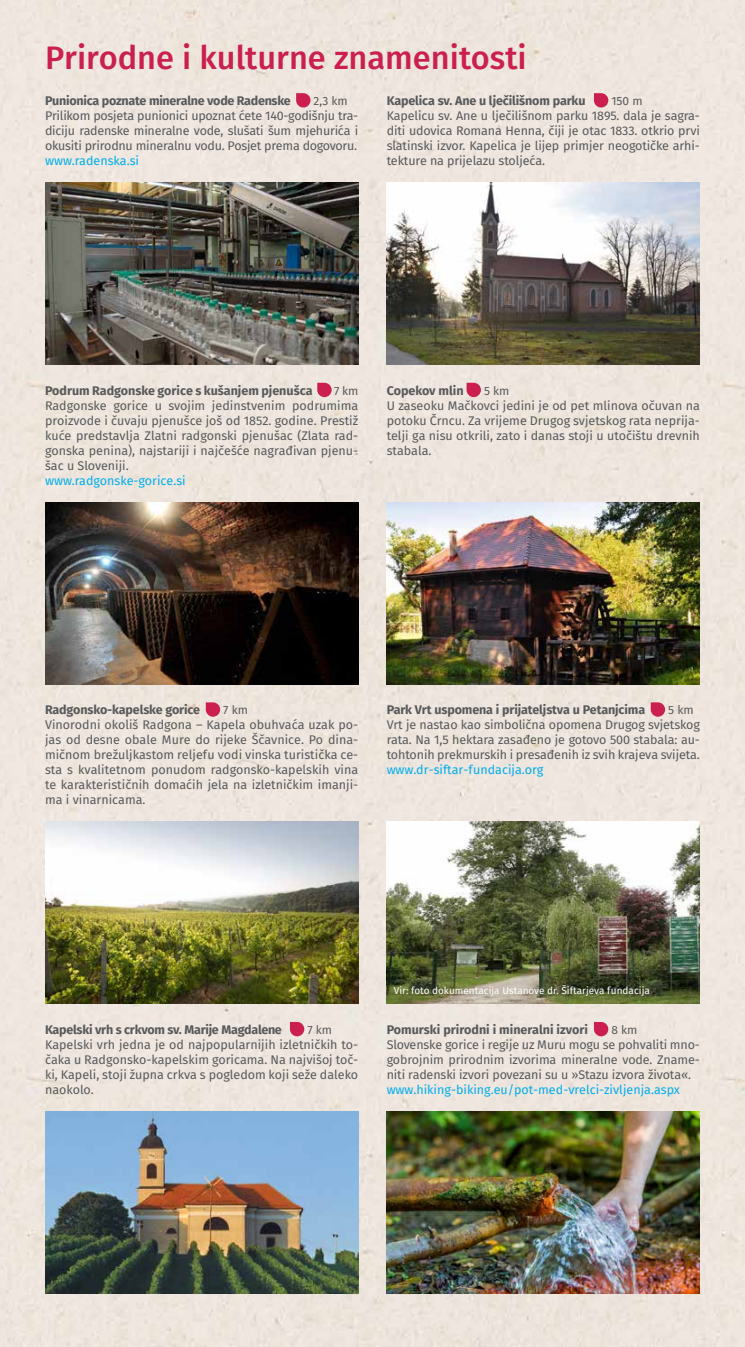
<style>
.page{position:relative;width:745px;height:1347px;background:#fff}
.page>*{position:absolute;margin:0;border:0;box-sizing:border-box;transform-origin:0 0}
.t1{font:500 32.5px "Fira Sans";color:#ca1f4f}
.t2{font:12.5px/15px "Fira Sans";letter-spacing:-.01em;color:#58595b;text-align:justify}
.t3{font:700 12.5px "Fira Sans";letter-spacing:-.01em;color:#58595b}
.t4{font:12.5px "Fira Sans";color:#00aeef}
.t5{font:11.88px "Fira Sans";color:#58595b}
.t6{font:10px "Fira Sans";color:#fff}
</style>
<div class="page">
<div style="left:0;top:0;width:744px;height:1346px;background:#efe6de"></div>
<svg style="left:296px;top:93px;width:14px;height:14px"></svg>
<img style="left:45px;top:182px;width:313px;height:182px">
<svg style="left:317px;top:383px;width:14px;height:14px"></svg>
<img style="left:45px;top:502px;width:313px;height:182px">
<svg style="left:206px;top:702px;width:14px;height:14px"></svg>
<img style="left:45px;top:821px;width:313px;height:182px">
<svg style="left:290px;top:1022px;width:14px;height:14px"></svg>
<img style="left:45px;top:1111px;width:313px;height:182px">
<svg style="left:593px;top:93px;width:15px;height:14px"></svg>
<img style="left:386px;top:182px;width:313px;height:182px">
<svg style="left:466px;top:383px;width:14px;height:14px"></svg>
<img style="left:386px;top:502px;width:313px;height:182px">
<svg style="left:650px;top:702px;width:14px;height:14px"></svg>
<img style="left:386px;top:821px;width:313px;height:182px">
<svg style="left:593px;top:1022px;width:15px;height:14px"></svg>
<img style="left:386px;top:1111px;width:313px;height:182px">
<h1 class="t1" style="left:45px;top:35px;width:483px">Prirodne i kulturne znamenitosti</h1>
<p class="t3" style="left:45px;top:92px;width:247px">Punionica poznate mineralne vode Radenske</p>
<p class="t5" style="left:313px;top:93px;width:36px">2,3 km</p>
<p class="t2" style="left:45px;top:109px;width:314px">Prilikom posjeta punionici upoznat ćete 140-godišnju tra&shy;diciju radenske mineralne vode, slušati šum mjehurića i okusiti prirodnu mineralnu vodu. Posjet prema dogovoru.</p>
<p class="t4" style="left:45px;top:152px;width:95px">www.radenska.si</p>
<p class="t3" style="left:386px;top:92px;width:200px">Kapelica sv. Ane u lječilišnom parku</p>
<p class="t5" style="left:611px;top:93px;width:33px">150 m</p>
<p class="t2" style="left:386px;top:109px;width:314px">Kapelicu sv. Ane u lječilišnom parku 1895. dala je sagra&shy;diti udovica Romana Henna, čiji je otac 1833. otkrio prvi slatinski izvor. Kapelica je lijep primjer neogotičke arhi&shy;tekture na prijelazu stoljeća.</p>
<p class="t3" style="left:45px;top:381px;width:269px">Podrum Radgonske gorice s kušanjem pjenušca</p>
<p class="t5" style="left:334px;top:382px;width:26px">7 km</p>
<p class="t2" style="left:45px;top:399px;width:314px">Radgonske gorice u svojim jedinstvenim podrumima proizvode i čuvaju pjenušce još od 1852. godine. Prestiž kuće predstavlja Zlatni radgonski pjenušac (Zlata rad&shy;gonska penina), najstariji i najčešće nagrađivan pjenu&shy;šac u Sloveniji.</p>
<p class="t4" style="left:45px;top:471px;width:142px">www.radgonske-gorice.si</p>
<p class="t3" style="left:386px;top:381px;width:78px">Copekov mlin</p>
<p class="t5" style="left:483px;top:382px;width:27px">5 km</p>
<p class="t2" style="left:386px;top:399px;width:314px">U zaseoku Mačkovci jedini je od pet mlinova očuvan na potoku Črncu. Za vrijeme Drugog svjetskog rata neprija&shy;telji ga nisu otkrili, zato i danas stoji u utočištu drevnih stabala.</p>
<p class="t3" style="left:45px;top:701px;width:157px">Radgonsko-kapelske gorice</p>
<p class="t5" style="left:223px;top:701px;width:26px">7 km</p>
<p class="t2" style="left:45px;top:718px;width:314px">Vinorodni okoliš Radgona – Kapela obuhvaća uzak po&shy;jas od desne obale Mure do rijeke Ščavnice. Po dina&shy;mičnom brežuljkastom reljefu vodi vinska turistička ce&shy;sta s kvalitetnom ponudom radgonsko-kapelskih vina te karakterističnih domaćih jela na izletničkim imanji&shy;ma i vinarnicama.</p>
<p class="t3" style="left:386px;top:701px;width:260px">Park Vrt uspomena i prijateljstva u Petanjcima</p>
<p class="t5" style="left:667px;top:701px;width:27px">5 km</p>
<p class="t2" style="left:386px;top:718px;width:314px">Vrt je nastao kao simbolična opomena Drugog svjetskog rata. Na 1,5 hektara zasađeno je gotovo 500 stabala: au&shy;tohtonih prekmurskih i presađenih iz svih krajeva svijeta.</p>
<p class="t4" style="left:386px;top:761px;width:158px">www.dr-siftar-fundacija.org</p>
<p class="t3" style="left:45px;top:1020px;width:238px">Kapelski vrh s crkvom sv. Marije Magdalene</p>
<p class="t5" style="left:307px;top:1021px;width:26px">7 km</p>
<p class="t2" style="left:45px;top:1037px;width:314px">Kapelski vrh jedna je od najpopularnijih izletničkih to&shy;čaka u Radgonsko-kapelskim goricama. Na najvišoj toč&shy;ki, Kapeli, stoji župna crkva s pogledom koji seže daleko naokolo.</p>
<p class="t6" style="left:393px;top:983px;width:257px">Vir: foto dokumentacija Ustanove dr. Šiftarjeva fundacija</p>
<p class="t3" style="left:386px;top:1020px;width:203px">Pomurski prirodni i mineralni izvori</p>
<p class="t5" style="left:611px;top:1021px;width:27px">8 km</p>
<p class="t2" style="left:386px;top:1037px;width:314px">Slovenske gorice i regije uz Muru mogu se pohvaliti mno&shy;gobrojnim prirodnim izvorima mineralne vode. Zname&shy;niti radenski izvori povezani su u »Stazu izvora života«.</p>
<p class="t4" style="left:386px;top:1080px;width:294px">www.hiking-biking.eu/pot-med-vrelci-zivljenja.aspx</p>
</div>
